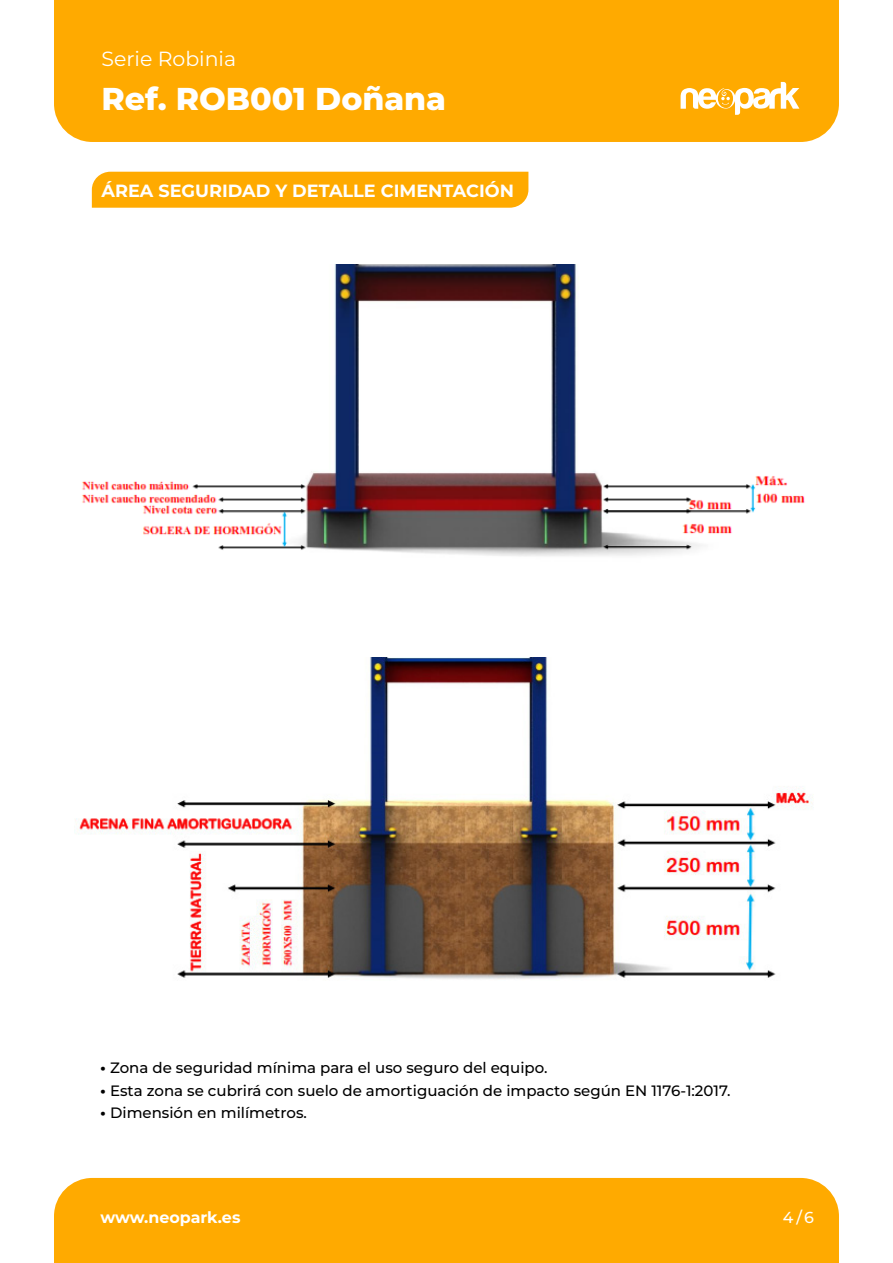
<style>
.page{position:relative;width:893px;height:1263px;background:#fff}
.page>*{position:absolute;margin:0;border:0;box-sizing:border-box;transform-origin:0 0}
.t1{font:800 31.65px "Montserrat";color:#fff}
.t2{font:20.4px "Montserrat";color:#fff}
.t3{font:700 17.7px "Montserrat";color:#fff}
.t4{font:700 15.9px "Montserrat";color:#fff}
.t5{font:500 15.9px "Montserrat";color:#fff}
.t6{font:500 15px "Montserrat";color:#000}
.s1{font-weight:900}
</style>
<div class="page">
<div style="left:54px;top:1178px;width:785px;height:85px;background:#fa0"></div>
<div style="left:54px;top:0;width:785px;height:142px;background:#fa0"></div>
<svg style="left:681px;top:82px;width:118px;height:33px"></svg>
<div style="left:92px;top:172px;width:436px;height:36px;background:#fa0"></div>
<img style="left:82px;top:265px;width:723px;height:291px">
<img style="left:76px;top:657px;width:738px;height:322px">
<p class="t2" style="left:102px;top:45px;width:136px">Serie Robinia</p>
<p class="t1" style="left:102px;top:75px;width:346px">Ref. ROB001 Doñana</p>
<p class="t3" style="left:102px;top:178px;width:414px">ÁREA SEGURIDAD Y DETALLE CIMENTACIÓN</p>
<p class="t6" style="left:100px;top:1057px;width:449px"><span class="s1">·</span> Zona de seguridad mínima para el uso seguro del equipo.</p>
<p class="t6" style="left:100px;top:1080px;width:632px"><span class="s1">·</span> Esta zona se cubrirá con suelo de amortiguación de impacto según EN 1176-1:2017.</p>
<p class="t6" style="left:100px;top:1102px;width:208px"><span class="s1">·</span> Dimensión en milímetros.</p>
<p class="t4" style="left:100px;top:1206px;width:141px">www.neopark.es</p>
<p class="t5" style="left:783px;top:1206px;width:33px">4/6</p>
</div>
